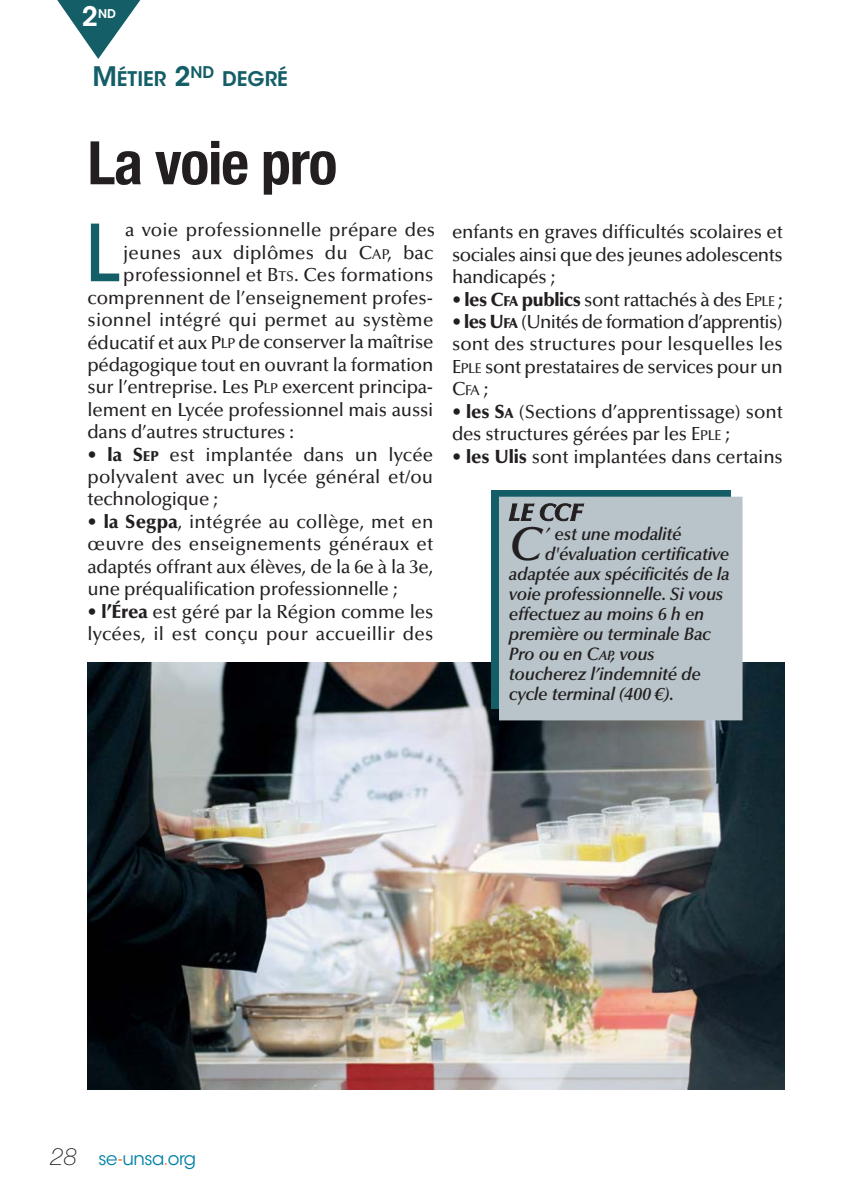
<style>
.page{position:relative;width:842px;height:1194px;background:#fff}
.page>*{position:absolute;margin:0;border:0;box-sizing:border-box;transform-origin:0 0}
.t1{font:500 condensed 80.6px "Helvetica Neue LT Pro";color:#145e68;scale:.9 1}
.t2{font:700 condensed 60px "Helvetica Neue";letter-spacing:-.02em;color:#231f20}
.t3{font:italic 600 47.6px "Optima LT Std";color:#231f20}
.t4{font:600 26.6px "ITC Avant Garde Std";color:#fff}
.t5{font:italic 700 24px "Optima LT Std";color:#231f20}
.t6{font:600 20px "ITC Avant Garde Std";color:#145e68}
.t7{font:500 19px/22.4px "Optima LT Std";letter-spacing:-.01em;color:#231f20;text-align:justify}
.t8{font:500 19px/22.4px "Optima LT Std";letter-spacing:.01em;color:#231f20}
.t9{font:italic 600 18px "Optima LT Std";letter-spacing:-.015em;color:#231f20}
.t10{font:18px "ITC Avant Garde Std";letter-spacing:-.025em;color:#0081a7}
.t11{font:600 12px "ITC Avant Garde Std";color:#fff}
.s1{font-size:26.6px}
.s2{font-size:14.2px}
.s3{font-weight:900}
.s4{font-weight:900;font-size:14.2px}
.s5{font-size:13.6px}
.s6{font-family:"Helvetica Neue";font-weight:100;font-style:italic;font-size:24px;color:#231f20}
.s7{color:#f36b21}
</style>
<div class="page">
<svg style="left:57px;top:0;width:84px;height:59px"></svg>
<img style="left:88px;top:662px;width:697px;height:426px">
<div style="left:491px;top:489px;width:239px;height:219px;background:#145e68"></div>
<div style="left:499px;top:496px;width:244px;height:224px;background:#b8c4c9"></div>
<h3 class="t4" style="left:82px;top:3px;width:18px">2</h3>
<p class="t11" style="left:98px;top:8px;width:19px">ND</p>
<p class="t6" style="left:92px;top:69px;width:197px"><span class="s1">M</span>ÉTIER <span class="s1">2</span><sup>ND</sup> DEGRÉ</p>
<h2 class="t2" style="left:88px;top:141px;width:251px">La voie pro</h2>
<h1 class="t1" style="left:88px;top:206px;width:37px">L</h1>
<p class="t8" style="left:125px;top:219px;width:312px">a voie professionnelle prépare des</p>
<p class="t8" style="left:123px;top:242px;width:312px">jeunes aux diplômes du C<span class="s2">AP</span>, bac</p>
<p class="t7" style="left:123px;top:264px;width:312px">professionnel et B<span class="s2">TS</span>. Ces formations</p>
<p class="t7" style="left:88px;top:287px;width:347px">comprennent de l’enseignement profes-</p>
<p class="t8" style="left:88px;top:309px;width:347px">sionnel intégré qui permet au système</p>
<p class="t7" style="left:88px;top:331px;width:347px">éducatif et aux P<span class="s2">LP</span> de conserver la maîtrise</p>
<p class="t7" style="left:88px;top:354px;width:347px">pédagogique tout en ouvrant la formation</p>
<p class="t7" style="left:88px;top:376px;width:347px">sur l’entreprise. Les P<span class="s2">LP</span> exercent principa-</p>
<p class="t7" style="left:88px;top:399px;width:347px">lement en Lycée professionnel mais aussi</p>
<p class="t7" style="left:88px;top:421px;width:208px">dans d’autres structures :</p>
<p class="t7" style="left:88px;top:443px;width:347px">• <span class="s3">la S</span><span class="s4">EP</span> est implantée dans un lycée polyvalent avec un lycée général et/ou technologique ;</p>
<p class="t7" style="left:88px;top:511px;width:347px">• <span class="s3">la Segpa</span>, intégrée au collège, met en œuvre des enseignements généraux et adaptés offrant aux élèves, de la 6e à la 3e, une préqualification professionnelle ;</p>
<p class="t8" style="left:88px;top:600px;width:347px">• <span class="s3">l’Érea</span> est géré par la Région comme les lycées, il est conçu pour accueillir des</p>
<p class="t7" style="left:452px;top:221px;width:332px">enfants en graves difficultés scolaires et sociales ainsi que des jeunes adolescents handicapés ;</p>
<p class="t7" style="left:452px;top:289px;width:332px">• <span class="s3">les C</span><span class="s4">FA</span> <span class="s3">publics</span> sont rattachés à des E<span class="s2">PLE</span> ;</p>
<p class="t7" style="left:452px;top:311px;width:332px">• <span class="s3">les U</span><span class="s4">FA</span> (Unités de formation d’apprentis) sont des structures pour lesquelles les E<span class="s2">PLE</span> sont prestataires de services pour un C<span class="s2">FA</span> ;</p>
<p class="t7" style="left:452px;top:401px;width:332px">• <span class="s3">les S</span><span class="s4">A</span> (Sections d’apprentissage) sont des structures gérées par les E<span class="s2">PLE</span> ;</p>
<p class="t7" style="left:452px;top:445px;width:332px">• <span class="s3">les Ulis</span> sont implantées dans certains</p>
<p class="t5" style="left:508px;top:498px;width:75px">LE CCF</p>
<h3 class="t3" style="left:509px;top:519px;width:35px">C</h3>
<p class="t9" style="left:545px;top:524px;width:138px">’ est une modalité</p>
<p class="t9" style="left:545px;top:544px;width:186px">d'évaluation certificative</p>
<p class="t9" style="left:509px;top:564px;width:222px">adaptée aux spécificités de la</p>
<p class="t9" style="left:509px;top:584px;width:216px">voie professionnelle. Si vous</p>
<p class="t9" style="left:509px;top:604px;width:197px">effectuez au moins 6 h en</p>
<p class="t9" style="left:509px;top:624px;width:204px">première ou terminale Bac</p>
<p class="t9" style="left:509px;top:644px;width:147px">Pro ou en C<span class="s5">AP</span>, vous</p>
<p class="t9" style="left:509px;top:664px;width:193px">toucherez l’indemnité de</p>
<p class="t9" style="left:509px;top:684px;width:167px">cycle terminal (400 €).</p>
<p class="t10" style="left:50px;top:1147px;width:147px"><span class="s6">28</span> se<span class="s7">-</span>unsa<span class="s7">.</span>org</p>
</div>
